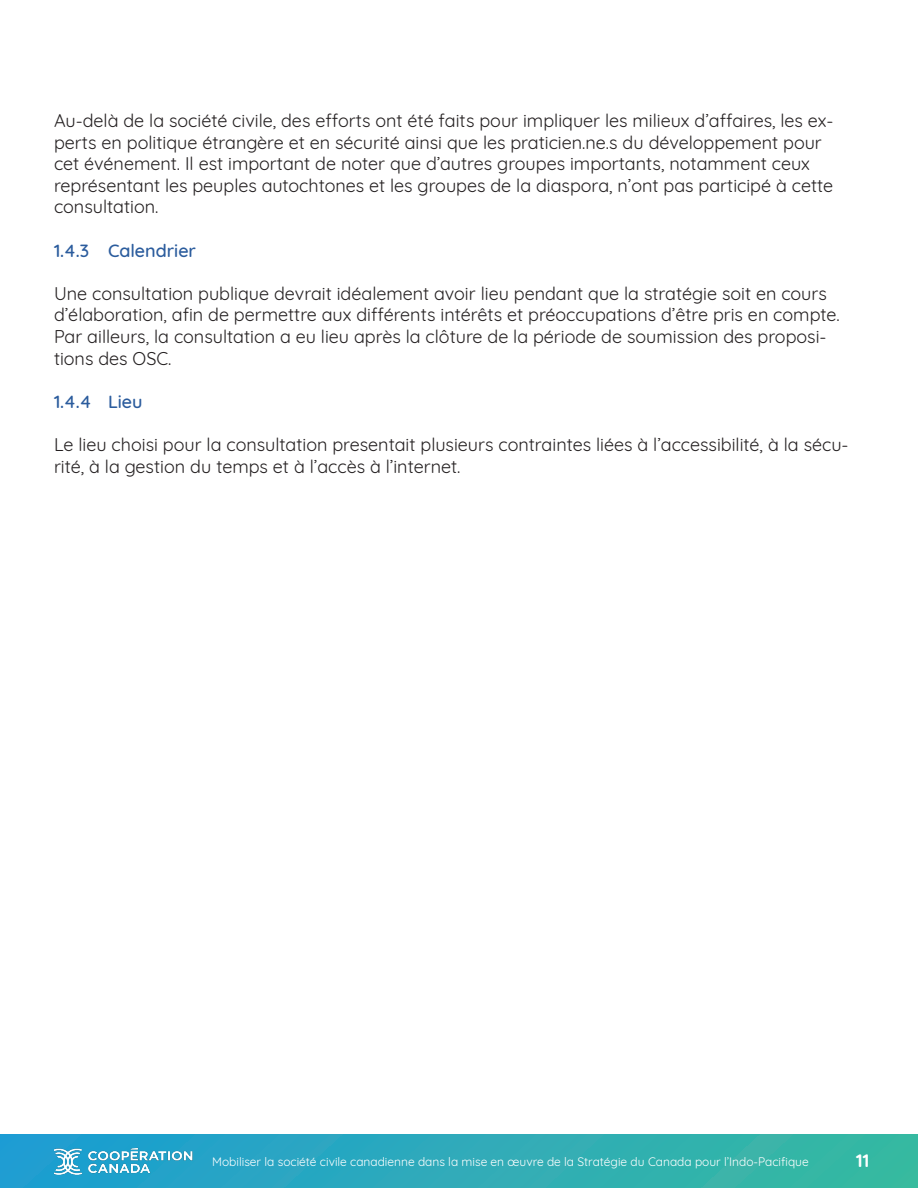
<style>
.page{position:relative;width:918px;height:1188px;background:#fff}
.page>*{position:absolute;margin:0;border:0;box-sizing:border-box;transform-origin:0 0}
.t1{font:18px/21.6px "Quicksand";color:#231f20}
.t2{font:500 18px "Quicksand";color:#2b5c9d}
.t3{font:700 18px "Quicksand";color:#fff}
.t4{font:12px "Quicksand";color:#fff}
</style>
<div class="page">
<div style="left:0;top:1134px;width:918px;height:54px;background:linear-gradient(to right,#1f9dd2,#3ab9a0)"></div>
<img style="left:54px;top:1134px;width:141px;height:47px">
<p class="t1" style="left:54px;top:108px;width:781px">Au-delà de la société civile, des efforts ont été faits pour impliquer les milieux d’affaires, les ex&shy;perts en politique étrangère et en sécurité ainsi que les praticien.ne.s du développement pour cet événement. Il est important de noter que d’autres groupes importants, notamment ceux représentant les peuples autochtones et les groupes de la diaspora, n’ont pas participé à cette consultation.</p>
<p class="t2" style="left:54px;top:236px;width:144px">1.4.3 Calendrier</p>
<p class="t1" style="left:54px;top:281px;width:787px">Une consultation publique devrait idéalement avoir lieu pendant que la stratégie soit en cours d’élaboration, afin de permettre aux différents intérêts et préoccupations d’être pris en compte.<br>Par ailleurs, la consultation a eu lieu après la clôture de la période de soumission des proposi&shy;tions des OSC.</p>
<p class="t2" style="left:54px;top:387px;width:90px">1.4.4 Lieu</p>
<p class="t1" style="left:54px;top:432px;width:796px">Le lieu choisi pour la consultation presentait plusieurs contraintes liées à l’accessibilité, à la sécu&shy;rité, à la gestion du temps et à l’accès à l’internet.</p>
<p class="t4" style="left:212px;top:1153px;width:598px">Mobiliser la société civile canadienne dans la mise en œuvre de la Stratégie du Canada pour l’Indo-Pacifique</p>
<p class="t3" style="left:856px;top:1145px;width:15px">11</p>
</div>
